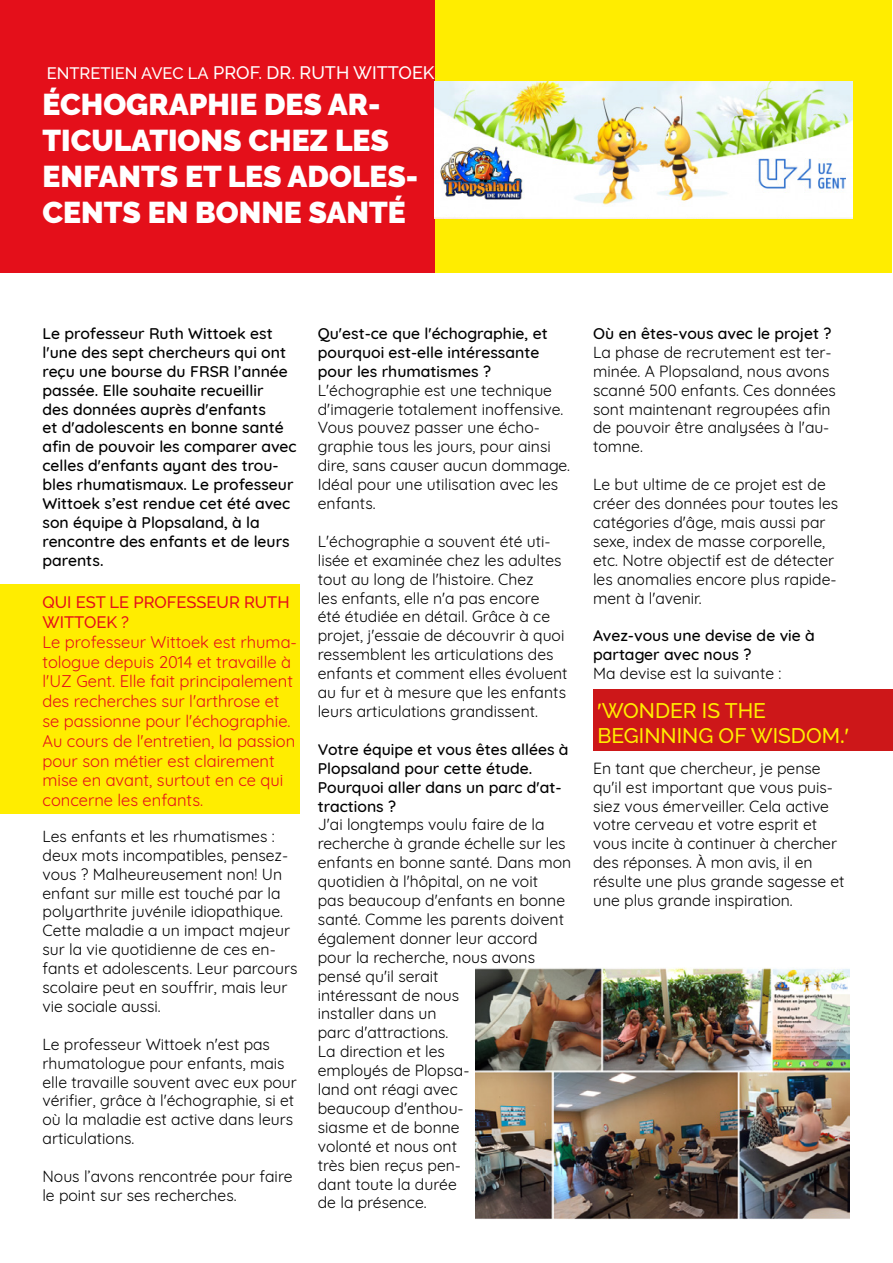
<style>
.page{position:relative;width:893px;height:1263px;background:#fff}
.page>*{position:absolute;margin:0;border:0;box-sizing:border-box;transform-origin:0 0}
.t1{font:900 30px/36px "Raleway";color:#fff}
.t2{font:500 21px/25.2px "Raleway";color:#ffed00}
.t3{font:500 18px "Raleway";color:#fff}
.t4{font:16.5px/19.8px "Quicksand";color:#e40f1a}
.t5{font:500 16.5px/19.8px "Raleway";color:#e40f1a}
.t6{font:15.75px/18.9px "Quicksand";color:#000}
.t7{font:500 15.75px/18.9px "Quicksand";color:#000}
.s1{font-size:16.5px}
.s2{font-family:"Quicksand"}
</style>
<div class="page">
<div style="left:164px;top:0;width:728px;height:272px;background:#ffed00"></div>
<div style="left:0;top:0;width:435px;height:272px;background:#e40f1a"></div>
<img style="left:475px;top:968px;width:374px;height:252px">
<img style="left:435px;top:81px;width:417px;height:138px">
<div style="left:0;top:585px;width:300px;height:229px;background:#ffed00"></div>
<div style="left:593px;top:689px;width:300px;height:61px;background:#cd1719"></div>
<p class="t3" style="left:47px;top:63px;width:389px"><span class="s1">ENTRETIEN AVEC LA</span> PROF. DR. RUTH WITTOEK</p>
<h1 class="t1" style="left:43px;top:87px;width:377px">ÉCHOGRAPHIE DES AR-<br>TICULATIONS CHEZ LES<br>ENFANTS ET LES ADOLES-<br>CENTS EN BONNE SANTÉ</h1>
<p class="t7" style="left:43px;top:322px;width:256px">Le professeur Ruth Wittoek est l'une des sept chercheurs qui ont reçu une bourse du FRSR l’année passée. Elle souhaite recueillir<br>des données auprès d'enfants<br>et d'adolescents en bonne santé afin de pouvoir les comparer avec celles d'enfants ayant des trou&shy;bles rhumatismaux. Le professeur<br>Wittoek s’est rendue cet été avec son équipe à Plopsaland, à la rencontre des enfants et de leurs parents.</p>
<p class="t7" style="left:318px;top:322px;width:231px">Qu'est-ce que l'échographie, et pourquoi est-elle intéressante pour les rhumatismes ?</p>
<p class="t6" style="left:318px;top:379px;width:254px">L'échographie est une technique d'imagerie totalement inoffensive.<br>Vous pouvez passer une écho&shy;graphie tous les jours, pour ainsi dire, sans causer aucun dommage.<br>Idéal pour une utilisation avec les enfants.</p>
<p class="t6" style="left:318px;top:530px;width:251px">L'échographie a souvent été uti&shy;lisée et examinée chez les adultes tout au long de l'histoire. Chez<br>les enfants, elle n'a pas encore<br>été étudiée en détail. Grâce à ce projet, j'essaie de découvrir à quoi ressemblent les articulations des enfants et comment elles évoluent au fur et à mesure que les enfants leurs articulations grandissent.</p>
<p class="t7" style="left:318px;top:738px;width:252px">Votre équipe et vous êtes allées à<br>Plopsaland pour cette étude.<br>Pourquoi aller dans un parc d'at&shy;tractions ?</p>
<p class="t6" style="left:318px;top:814px;width:255px">J'ai longtemps voulu faire de la recherche à grande échelle sur les enfants en bonne santé. Dans mon quotidien à l'hôpital, on ne voit<br>pas beaucoup d'enfants en bonne santé. Comme les parents doivent également donner leur accord pour la recherche, nous avons pensé qu'il serait<br>intéressant de nous<br>installer dans un<br>parc d'attractions.<br>La direction et les<br>employés de Plopsa-<br>land ont réagi avec<br>beaucoup d'enthou-<br>siasme et de bonne<br>volonté et nous ont<br>très bien reçus pen-<br>dant toute la durée<br>de la présence.</p>
<p class="t5" style="left:43px;top:592px;width:249px">QUI EST LE PROFESSEUR RUTH<br>WITTOEK ?</p>
<p class="t4" style="left:43px;top:630px;width:256px">Le professeur Wittoek est rhuma&shy;tologue depuis 2014 et travaille à l'UZ Gent. Elle fait principalement des recherches sur l'arthrose et se passionne pour l'échographie.<br>Au cours de l'entretien, la passion pour son métier est clairement mise en avant, surtout en ce qui concerne les enfants.</p>
<p class="t6" style="left:43px;top:825px;width:256px">Les enfants et les rhumatismes : deux mots incompatibles, pensez&shy;vous ? Malheureusement non! Un enfant sur mille est touché par la polyarthrite juvénile idiopathique.<br>Cette maladie a un impact majeur sur la vie quotidienne de ces en&shy;fants et adolescents. Leur parcours scolaire peut en souffrir, mais leur vie sociale aussi.</p>
<p class="t6" style="left:43px;top:1033px;width:256px">Le professeur Wittoek n'est pas rhumatologue pour enfants, mais elle travaille souvent avec eux pour vérifier, grâce à l'échographie, si et où la maladie est active dans leurs articulations.</p>
<p class="t6" style="left:43px;top:1165px;width:251px">Nous l’avons rencontrée pour faire le point sur ses recherches.</p>
<p class="t7" style="left:593px;top:322px;width:240px">Où en êtes-vous avec le projet ?</p>
<p class="t6" style="left:593px;top:341px;width:244px">La phase de recrutement est ter&shy;minée. A Plopsaland, nous avons scanné 500 enfants. Ces données sont maintenant regroupées afin de pouvoir être analysées à l'au&shy;tomne.</p>
<p class="t6" style="left:593px;top:473px;width:246px">Le but ultime de ce projet est de créer des données pour toutes les catégories d'âge, mais aussi par sexe, index de masse corporelle, etc. Notre objectif est de détecter les anomalies encore plus rapide&shy;ment à l'avenir.</p>
<p class="t7" style="left:593px;top:625px;width:223px">Avez-vous une devise de vie à partager avec nous ?</p>
<p class="t6" style="left:593px;top:662px;width:190px">Ma devise est la suivante :</p>
<h2 class="t2" style="left:597px;top:698px;width:253px"><span class="s2">'</span>WONDER IS THE<br>BEGINNING OF WISDOM<span class="s2">.'</span></h2>
<p class="t6" style="left:593px;top:757px;width:253px">En tant que chercheur, je pense qu'il est important que vous puis&shy;siez vous émerveiller. Cela active votre cerveau et votre esprit et vous incite à continuer à chercher des réponses. À mon avis, il en résulte une plus grande sagesse et une plus grande inspiration.</p>
</div>
